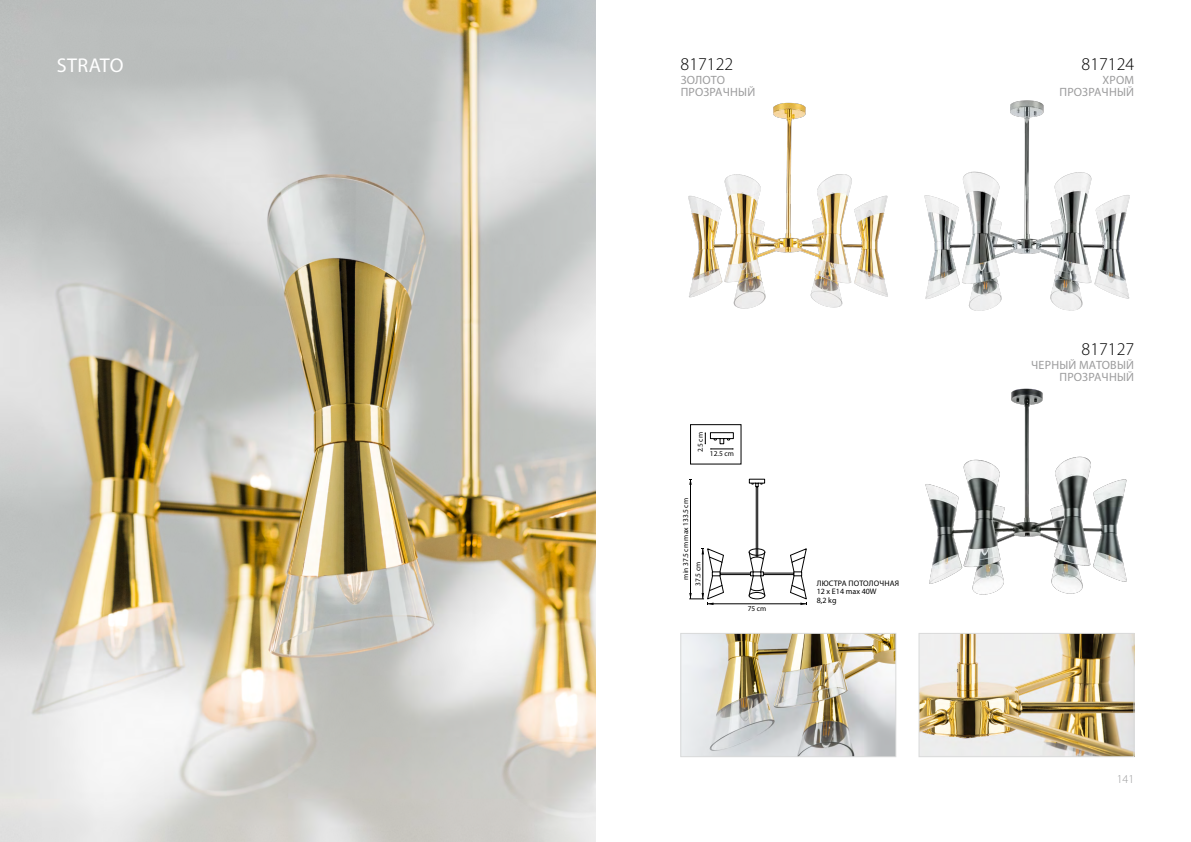
<style>
.page{position:relative;width:1191px;height:842px;background:#fff}
.page>*{position:absolute;margin:0;border:0;box-sizing:border-box;transform-origin:0 0}
.t1{font:20px "Myriad Pro";letter-spacing:.02em;color:#fff}
.t2{font:300 18px "Myriad Pro";color:#000}
.t3{font:12px/12px "Myriad Pro";letter-spacing:.02em;color:#9c9c9d;text-align:right}
.t4{font:300 12px "Myriad Pro";color:#9c9c9d}
.t5{font:8px/8.5px "Myriad Pro";letter-spacing:.01em;color:#000}
.t6{font:7.4px/12.3px "Myriad Pro";color:#000}
</style>
<div class="page">
<svg style="left:689px;top:424px;width:118px;height:181px"></svg>
<img style="left:682px;top:635px;width:212px;height:120px">
<div style="left:680px;top:633px;width:216px;height:124px;border:1px solid #d9dada"></div>
<img style="left:920px;top:635px;width:212px;height:120px">
<div style="left:918px;top:633px;width:216px;height:124px;border:1px solid #d9dada"></div>
<img style="left:924px;top:100px;width:206px;height:211px">
<img style="left:925px;top:388px;width:202px;height:207px">
<img style="left:688px;top:102px;width:200px;height:207px">
<img style="left:0;top:0;width:595px;height:842px">
<h1 class="t1" style="left:57px;top:53px;width:68px">STRATO</h1>
<h2 class="t2" style="left:680px;top:53px;width:54px">817122</h2>
<p class="t3" style="left:680px;top:73px;width:76px;text-align:left">ЗОЛОТО<br>ПРОЗРАЧНЫЙ</p>
<p class="t6" style="left:694px;top:452px;width:22px;rotate:-90deg">2.5 cm</p>
<p class="t6" style="left:710px;top:447px;width:25px">12.5 cm</p>
<p class="t6" style="left:679px;top:586px;width:89px;text-indent:6px;rotate:-90deg">min 37.5 cm max 133.5 cm<br>37.5 cm</p>
<p class="t6" style="left:747px;top:602px;width:20px">75 cm</p>
<p class="t5" style="left:816px;top:578px;width:84px">ЛЮСТРА ПОТОЛОЧНАЯ<br>12 х E14 max 40W<br>8,2 kg</p>
<h2 class="t2" style="left:1081px;top:53px;width:54px">817124</h2>
<p class="t3" style="left:1059px;top:73px;width:76px">ХРОМ<br>ПРОЗРАЧНЫЙ</p>
<h2 class="t2" style="left:1081px;top:338px;width:54px">817127</h2>
<p class="t3" style="left:1031px;top:359px;width:104px">ЧЕРНЫЙ МАТОВЫЙ<br>ПРОЗРАЧНЫЙ</p>
<p class="t4" style="left:1116px;top:771px;width:19px">141</p>
</div>
